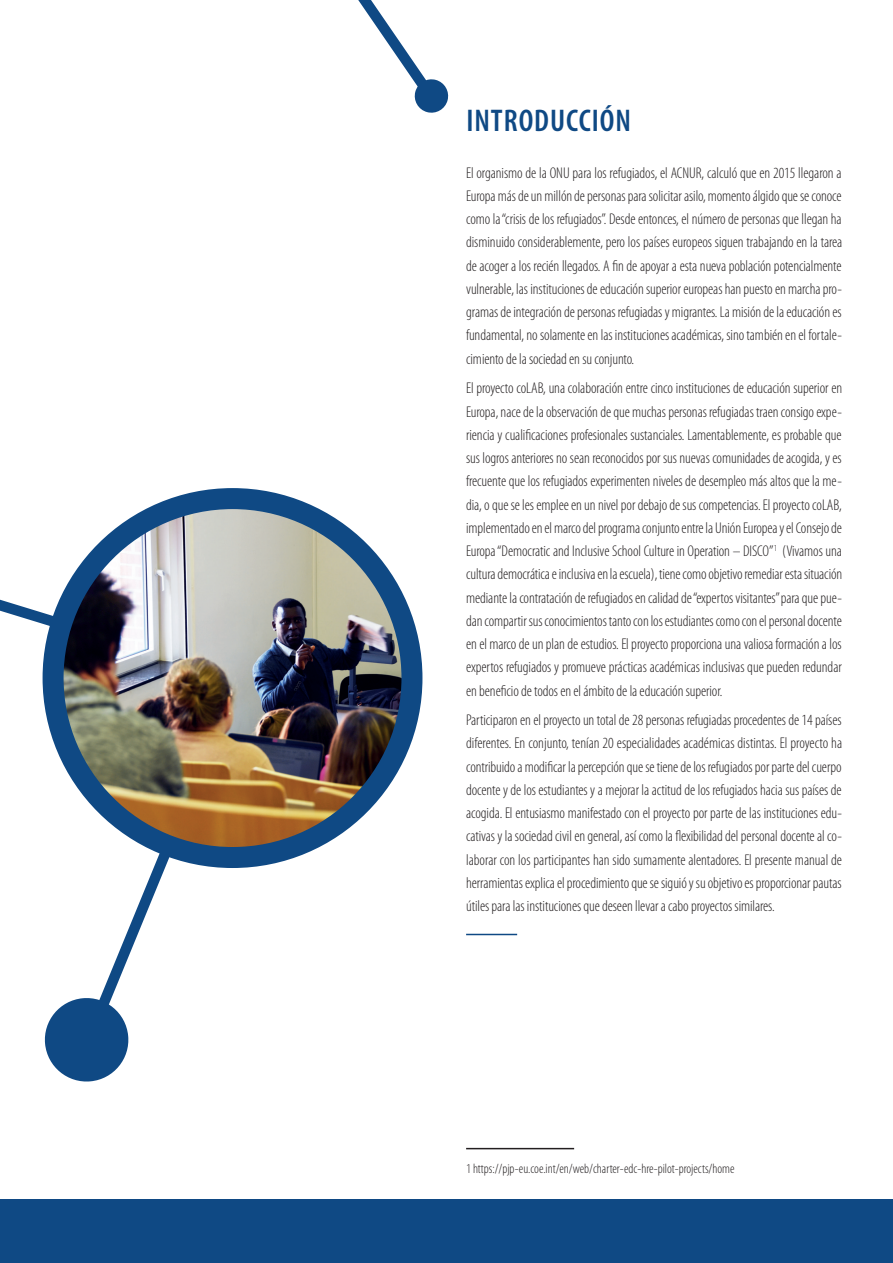
<style>
.page{position:relative;width:893px;height:1263px;background:#fff}
.page>*{position:absolute;margin:0;border:0;box-sizing:border-box;transform-origin:0 0}
.t1{font:600 condensed 31.5px "Myriad Pro";letter-spacing:.03em;color:#0f4984}
.t2{font:300 condensed 15.6px/23.2px "Myriad Pro";letter-spacing:-.005em;color:#231f20;text-align:justify}
.t3{font:300 condensed 13.5px "Myriad Pro";color:#231f20}
</style>
<div class="page">
<svg style="left:0;top:488px;width:250px;height:202px"></svg>
<svg style="left:76px;top:768px;width:175px;height:228px"></svg>
<img style="left:53px;top:499px;width:359px;height:358px;border-radius:178px">
<div style="left:43px;top:488px;width:379px;height:380px;border:21px solid #0f4984;border-radius:50%"></div>
<svg style="left:44px;top:996px;width:85px;height:86px"></svg>
<svg style="left:358px;top:0;width:91px;height:113px"></svg>
<hr style="left:466px;top:934px;width:51px;height:1px;background:#0f4984">
<hr style="left:466px;top:1148px;width:108px;height:1px;background:#231f20">
<div style="left:0;top:1199px;width:893px;height:64px;background:#0f4984"></div>
<h1 class="t1" style="left:466px;top:103px;width:166px">INTRODUCCIÓN</h1>
<p class="t2" style="left:466px;top:161px;width:378px">El organismo de la ONU para los refugiados, el ACNUR, calculó que en 2015 llegaron a Europa más de un millón de personas para solicitar asilo, momento álgido que se conoce como la “crisis de los refugiados”. Desde entonces, el número de personas que llegan ha disminuido considerablemente, pero los países europeos siguen trabajando en la tarea de acoger a los recién llegados. A fin de apoyar a esta nueva población potencialmente vulnerable, las instituciones de educación superior europeas han puesto en marcha pro&shy;gramas de integración de personas refugiadas y migrantes. La misión de la educación es fundamental, no solamente en las instituciones académicas, sino también en el fortale&shy;cimiento de la sociedad en su conjunto.</p>
<p class="t2" style="left:466px;top:377px;width:378px">El proyecto coLAB, una colaboración entre cinco instituciones de educación superior en Europa, nace de la observación de que muchas personas refugiadas traen consigo expe&shy;riencia y cualificaciones profesionales sustanciales. Lamentablemente, es probable que sus logros anteriores no sean reconocidos por sus nuevas comunidades de acogida, y es frecuente que los refugiados experimenten niveles de desempleo más altos que la me&shy;dia, o que se les emplee en un nivel por debajo de sus competencias. El proyecto coLAB, implementado en el marco del programa conjunto entre la Unión Europea y el Consejo de Europa “Democratic and Inclusive School Culture in Operation – DISCO”<sup>1</sup> (Vivamos una cultura democrática e inclusiva en la escuela), tiene como objetivo remediar esta situación mediante la contratación de refugiados en calidad de “expertos visitantes” para que pue&shy;dan compartir sus conocimientos tanto con los estudiantes como con el personal docente en el marco de un plan de estudios. El proyecto proporciona una valiosa formación a los expertos refugiados y promueve prácticas académicas inclusivas que pueden redundar en beneficio de todos en el ámbito de la educación superior.</p>
<p class="t2" style="left:466px;top:709px;width:378px">Participaron en el proyecto un total de 28 personas refugiadas procedentes de 14 países diferentes. En conjunto, tenían 20 especialidades académicas distintas. El proyecto ha contribuido a modificar la percepción que se tiene de los refugiados por parte del cuerpo docente y de los estudiantes y a mejorar la actitud de los refugiados hacia sus países de acogida. El entusiasmo manifestado con el proyecto por parte de las instituciones edu&shy;cativas y la sociedad civil en general, así como la flexibilidad del personal docente al co&shy;laborar con los participantes han sido sumamente alentadores. El presente manual de herramientas explica el procedimiento que se siguió y su objetivo es proporcionar pautas útiles para las instituciones que deseen llevar a cabo proyectos similares.</p>
<p class="t3" style="left:466px;top:1161px;width:270px">1 https://pjp-eu.coe.int/en/web/charter-edc-hre-pilot-projects/home</p>
</div>
